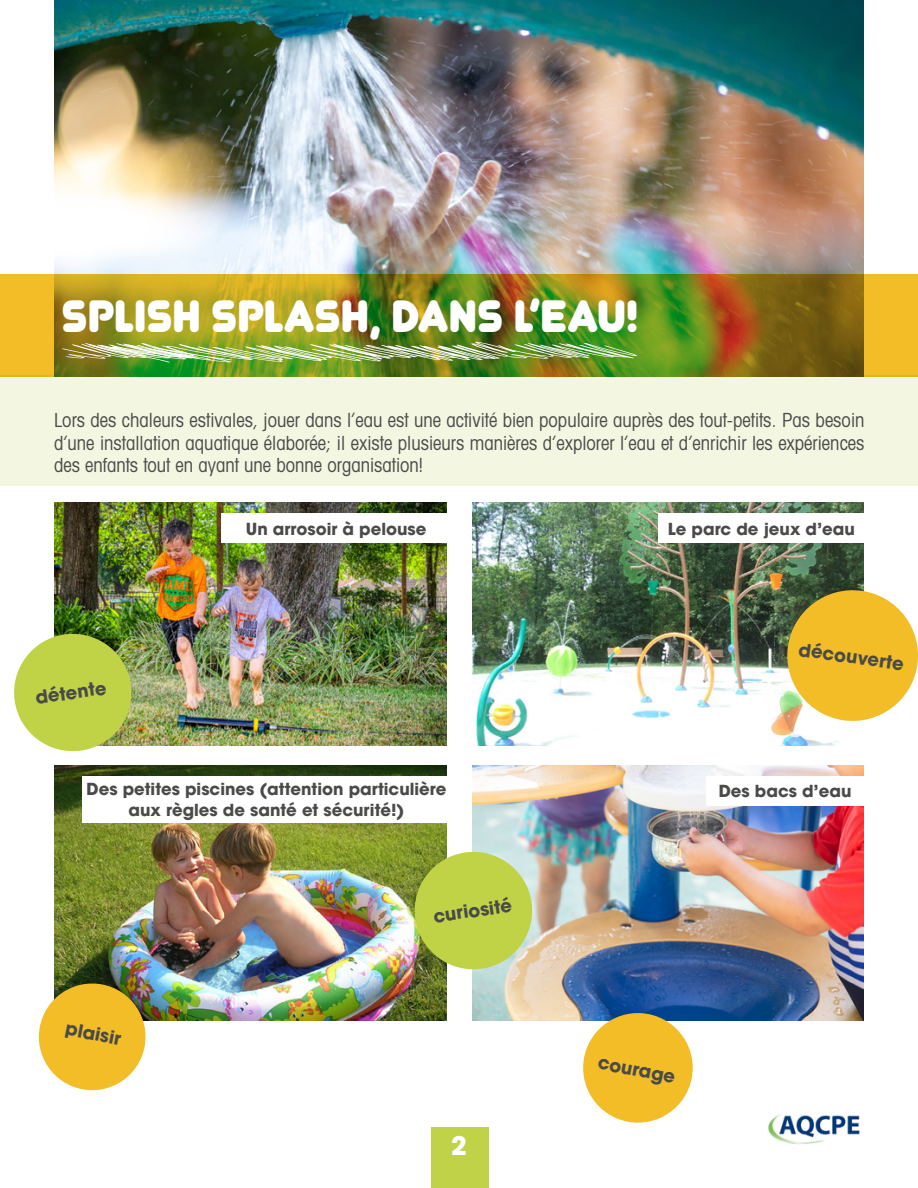
<style>
.page{position:relative;width:918px;height:1188px;background:#fff}
.page>*{position:absolute;margin:0;border:0;box-sizing:border-box;transform-origin:0 0}
.t1{font:45px "Junegull";color:#fff}
.t2{font:700 25.5px "Avant Garde";color:#fff}
.t3{font:condensed 19.5px/22.5px "Avant Garde";color:#4a4a49;text-align:justify;scale:.96 1}
.Titre_3{font:700 18px "Avant Garde";color:#4a4a49}
.Titre_3-2{font:700 16.5px/21px "Avant Garde";color:#4a4a49;text-align:center}
</style>
<div class="page">
<div style="left:431px;top:1128px;width:57px;height:60px;background:#c0d348"></div>
<img style="left:768px;top:1114px;width:92px;height:31px">
<div style="left:0;top:376px;width:918px;height:110px;background:#f3f6e1"></div>
<img style="left:54px;top:0;width:809px;height:274px">
<img style="left:0;top:274px;width:918px;height:102px">
<img style="left:62px;top:342px;width:575px;height:21px">
<img style="left:54px;top:503px;width:392px;height:243px">
<img style="left:472px;top:503px;width:392px;height:243px">
<img style="left:54px;top:765px;width:392px;height:255px">
<img style="left:472px;top:765px;width:392px;height:255px">
<div style="left:221px;top:514px;width:230px;height:29px;background:#fff"></div>
<div style="left:659px;top:514px;width:205px;height:29px;background:#fff"></div>
<div style="left:82px;top:776px;width:369px;height:46px;background:#fff"></div>
<div style="left:706px;top:776px;width:158px;height:29px;background:#fff"></div>
<svg style="left:38px;top:979px;width:112px;height:112px"></svg>
<svg style="left:411px;top:848px;width:125px;height:125px"></svg>
<svg style="left:783px;top:586px;width:135px;height:139px"></svg>
<svg style="left:14px;top:630px;width:121px;height:122px"></svg>
<svg style="left:578px;top:1008px;width:119px;height:115px"></svg>
<p class="t1" style="left:62px;top:289px;width:578px">SPLISH SPLASH, DANS L’EAU!</p>
<p class="t3" style="left:54px;top:409px;width:846px">Lors des chaleurs estivales, jouer dans l’eau est une activité bien populaire auprès des tout-petits. Pas besoin d’une installation aquatique élaborée; il existe plusieurs manières d’explorer l’eau et d’enrichir les expériences des enfants tout en ayant une bonne organisation!</p>
<p class="Titre_3-2" style="left:246px;top:518px;width:182px">Un arrosoir à pelouse</p>
<p class="Titre_3-2" style="left:668px;top:518px;width:189px">Le parc de jeux d’eau</p>
<p class="Titre_3" style="left:34px;top:686px;width:73px;rotate:-8deg">détente</p>
<p class="Titre_3" style="left:801px;top:637px;width:108px;rotate:8deg">découverte</p>
<p class="Titre_3-2" style="left:86px;top:779px;width:362px">Des petites piscines (attention particulière aux règles de santé et sécurité!)</p>
<p class="Titre_3-2" style="left:719px;top:780px;width:134px">Des bacs d’eau</p>
<p class="Titre_3" style="left:68px;top:1016px;width:58px;rotate:11deg">plaisir</p>
<p class="Titre_3" style="left:432px;top:904px;width:81px;rotate:-8deg">curiosité</p>
<h2 class="t2" style="left:451px;top:1129px;width:17px">2</h2>
<p class="Titre_3" style="left:601px;top:1050px;width:80px;rotate:11deg">courage</p>
</div>
